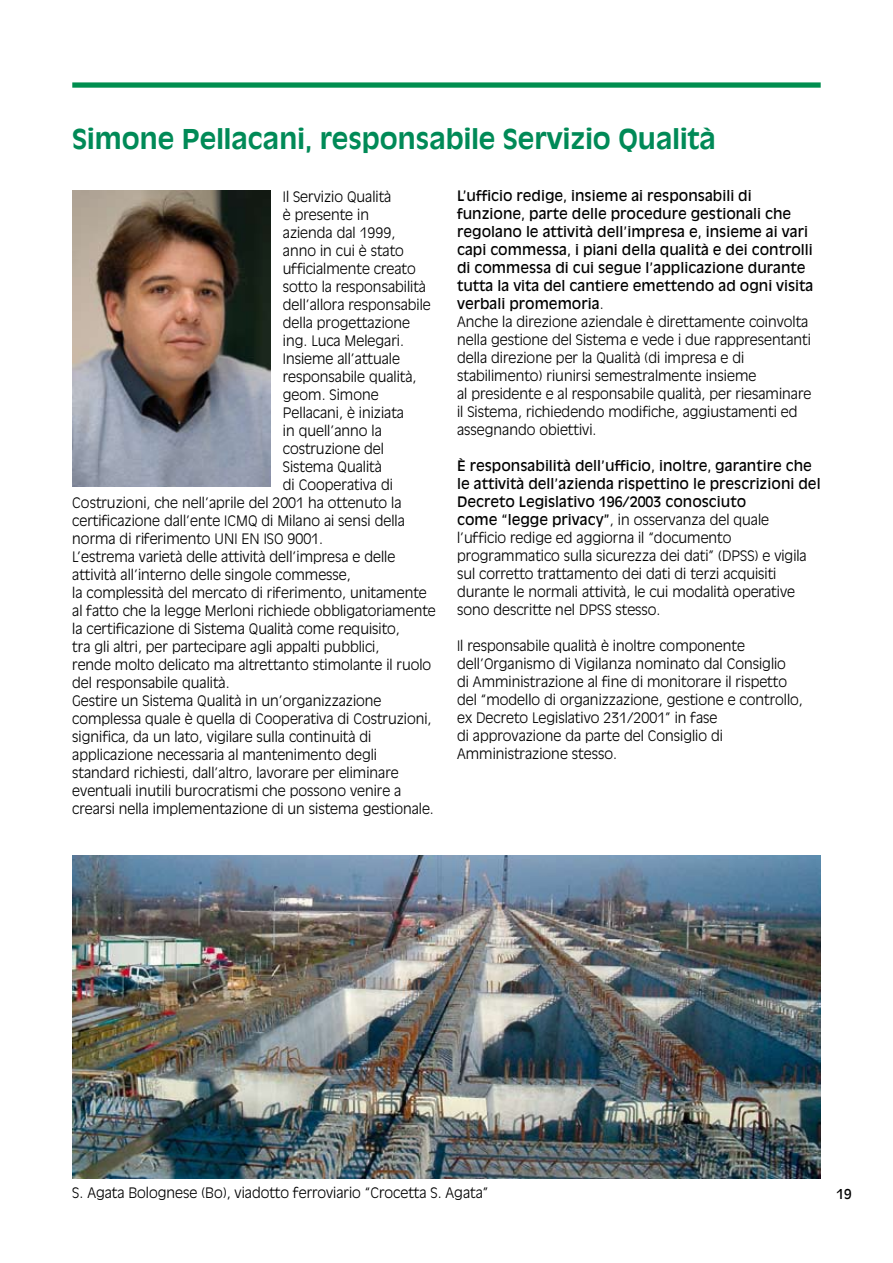
<style>
.page{position:relative;width:893px;height:1263px;background:#fff}
.page>*{position:absolute;margin:0;border:0;box-sizing:border-box;transform-origin:0 0}
.t1{font:700 27px "Antique Olive";color:#008a57}
.t2{font:300 14.25px/18px "Antique Olive";color:#000}
.t3{font:13.5px "Antique Olive";color:#000}
.s1{font-weight:400}
</style>
<div class="page">
<img style="left:72px;top:191px;width:198px;height:295px">
<img style="left:72px;top:855px;width:748px;height:323px">
<div style="left:72px;top:82px;width:749px;height:6px;background:#008e4f"></div>
<h1 class="t1" style="left:72px;top:123px;width:645px">Simone Pellacani, responsabile Servizio Qualità</h1>
<p class="t2" style="left:283px;top:187px;width:110px">Il Servizio Qualità</p>
<p class="t2" style="left:283px;top:205px;width:88px">è presente in</p>
<p class="t2" style="left:283px;top:223px;width:114px">azienda dal 1999,</p>
<p class="t2" style="left:283px;top:241px;width:123px">anno in cui è stato</p>
<p class="t2" style="left:283px;top:259px;width:134px">ufficialmente creato</p>
<p class="t2" style="left:283px;top:277px;width:145px">sotto la responsabilità</p>
<p class="t2" style="left:283px;top:295px;width:149px">dell’allora responsabile</p>
<p class="t2" style="left:283px;top:313px;width:129px">della progettazione</p>
<p class="t2" style="left:283px;top:331px;width:123px">ing. Luca Melegari.</p>
<p class="t2" style="left:283px;top:349px;width:119px">Insieme all’attuale</p>
<p class="t2" style="left:283px;top:367px;width:135px">responsabile qualità,</p>
<p class="t2" style="left:283px;top:385px;width:97px">geom. Simone</p>
<p class="t2" style="left:283px;top:403px;width:123px">Pellacani, è iniziata</p>
<p class="t2" style="left:283px;top:421px;width:100px">in quell’anno la</p>
<p class="t2" style="left:283px;top:439px;width:103px">costruzione del</p>
<p class="t2" style="left:283px;top:457px;width:100px">Sistema Qualità</p>
<p class="t2" style="left:283px;top:475px;width:112px">di Cooperativa di</p>
<p class="t2" style="left:72px;top:493px;width:331px">Costruzioni, che nell’aprile del 2001 ha ottenuto la</p>
<p class="t2" style="left:72px;top:511px;width:334px">certificazione dall’ente ICMQ di Milano ai sensi della</p>
<p class="t2" style="left:72px;top:529px;width:252px">norma di riferimento UNI EN ISO 9001.</p>
<p class="t2" style="left:72px;top:547px;width:325px">L’estrema varietà delle attività dell’impresa e delle</p>
<p class="t2" style="left:72px;top:565px;width:280px">attività all’interno delle singole commesse,</p>
<p class="t2" style="left:72px;top:583px;width:356px">la complessità del mercato di riferimento, unitamente</p>
<p class="t2" style="left:72px;top:601px;width:365px">al fatto che la legge Merloni richiede obbligatoriamente</p>
<p class="t2" style="left:72px;top:619px;width:329px">la certificazione di Sistema Qualità come requisito,</p>
<p class="t2" style="left:72px;top:637px;width:309px">tra gli altri, per partecipare agli appalti pubblici,</p>
<p class="t2" style="left:72px;top:655px;width:360px">rende molto delicato ma altrettanto stimolante il ruolo</p>
<p class="t2" style="left:72px;top:673px;width:159px">del responsabile qualità.</p>
<p class="t2" style="left:72px;top:691px;width:311px">Gestire un Sistema Qualità in un’organizzazione</p>
<p class="t2" style="left:72px;top:709px;width:361px">complessa quale è quella di Cooperativa di Costruzioni,</p>
<p class="t2" style="left:72px;top:727px;width:301px">significa, da un lato, vigilare sulla continuità di</p>
<p class="t2" style="left:72px;top:745px;width:306px">applicazione necessaria al mantenimento degli</p>
<p class="t2" style="left:72px;top:763px;width:328px">standard richiesti, dall’altro, lavorare per eliminare</p>
<p class="t2" style="left:72px;top:781px;width:331px">eventuali inutili burocratismi che possono venire a</p>
<p class="t2" style="left:72px;top:799px;width:363px">crearsi nella implementazione di un sistema gestionale.</p>
<p class="t2" style="left:457px;top:187px;width:358px"><span class="s1">L’ufficio redige, insieme ai responsabili di funzione, parte delle procedure gestionali che regolano le attività dell’impresa e, insieme ai vari capi commessa, i piani della qualità e dei controlli di commessa di cui segue l’applicazione durante tutta la vita del cantiere emettendo ad ogni visita verbali promemoria</span>.<br>Anche la direzione aziendale è direttamente coinvolta nella gestione del Sistema e vede i due rappresentanti della direzione per la Qualità (di impresa e di stabilimento) riunirsi semestralmente insieme<br>al presidente e al responsabile qualità, per riesaminare il Sistema, richiedendo modifiche, aggiustamenti ed assegnando obiettivi.</p>
<p class="t2" style="left:457px;top:457px;width:365px"><span class="s1">È responsabilità dell’ufficio, inoltre, garantire che le attività dell’azienda rispettino le prescrizioni del Decreto Legislativo 196/2003 conosciuto<br>come “legge privacy”</span>, in osservanza del quale l’ufficio redige ed aggiorna il “documento programmatico sulla sicurezza dei dati” (DPSS) e vigila sul corretto trattamento dei dati di terzi acquisiti durante le normali attività, le cui modalità operative sono descritte nel DPSS stesso.</p>
<p class="t2" style="left:457px;top:637px;width:347px">Il responsabile qualità è inoltre componente dell’Organismo di Vigilanza nominato dal Consiglio<br>di Amministrazione al fine di monitorare il rispetto del “modello di organizzazione, gestione e controllo, ex Decreto Legislativo 231/2001” in fase<br>di approvazione da parte del Consiglio di Amministrazione stesso.</p>
<p class="t2" style="left:72px;top:1183px;width:418px">S. Agata Bolognese (Bo), viadotto ferroviario “Crocetta S. Agata”</p>
<p class="t3" style="left:837px;top:1186px;width:17px">19</p>
</div>
